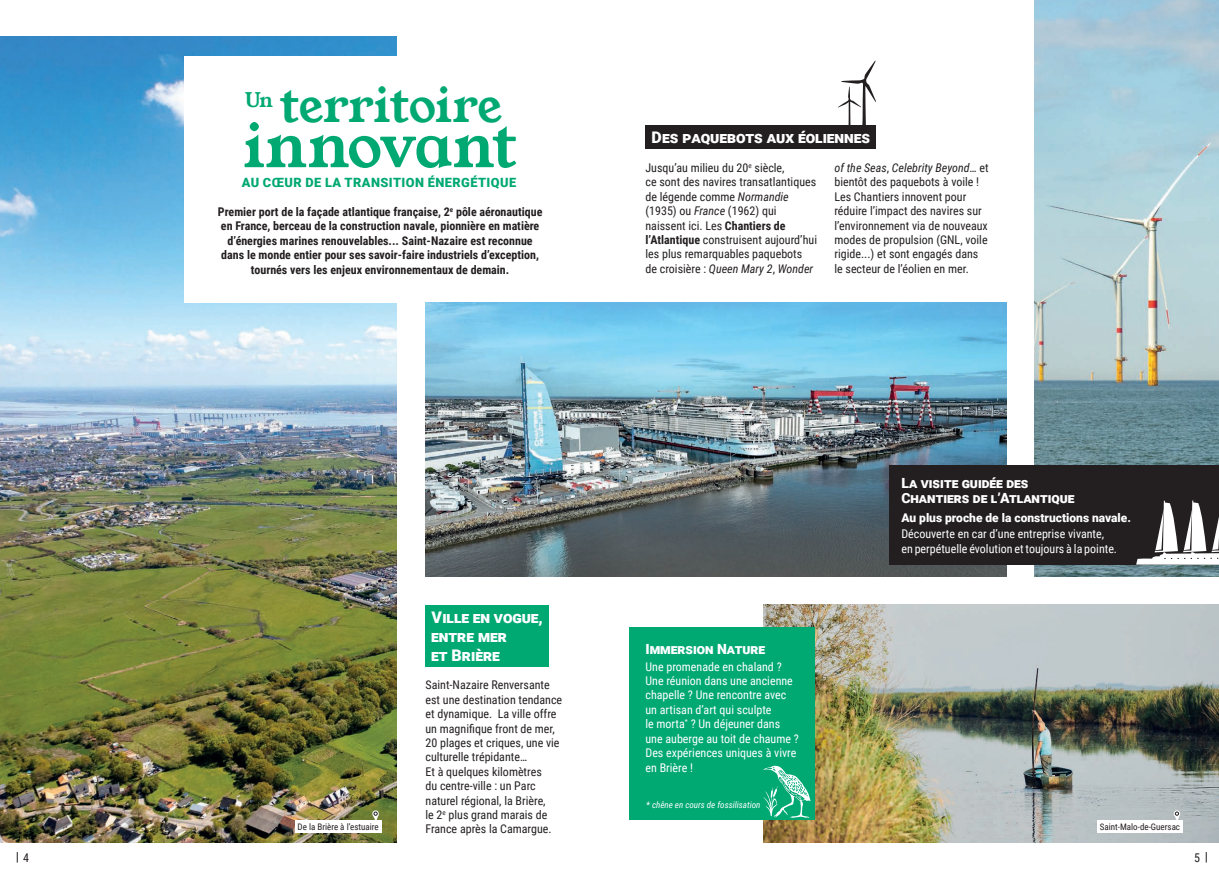
<style>
.page{position:relative;width:1219px;height:879px;background:#fff}
.page>*{position:absolute;margin:0;border:0;box-sizing:border-box;transform-origin:0 0}
.t1{font:61px "Young Serif";letter-spacing:-.03em;color:#00a872}
.t2{font:47.8px "Young Serif";letter-spacing:-.01em;color:#00a872}
.t3{font:19.9px "Young Serif";color:#00a872}
.t4{font:900 16px/19.2px "Roboto";color:#fff}
.t5{font:900 14px/15px "Roboto";color:#fff}
.t6{font:900 12.8px "Roboto";letter-spacing:.035em;color:#00a872}
.t7{font:12px/14.4px "Roboto Condensed";color:#231f20}
.t8{font:700 12px/14.4px "Roboto Condensed";color:#231f20;text-align:center}
.t9{font:12px/14.4px "Roboto Condensed";color:#fff}
.t10{font:900 12px "Roboto";color:#fff}
.t11{font:9px "Roboto Condensed";color:#231f20}
.t12{font:italic 9px "Roboto Condensed";color:#fff}
.s1{font-style:italic}
.s2{font-weight:700}
</style>
<div class="page">
<img style="left:0;top:36px;width:397px;height:807px">
<div style="left:184px;top:56px;width:380px;height:246px;background:#fff"></div>
<div style="left:426px;top:605px;width:123px;height:62px;background:#00a872"></div>
<div style="left:295px;top:820px;width:87px;height:12px;background:#fff"></div>
<svg style="left:372px;top:811px;width:7px;height:9px"></svg>
<img style="left:425px;top:302px;width:581px;height:274px">
<img style="left:1035px;top:0;width:184px;height:576px">
<img style="left:763px;top:605px;width:456px;height:238px">
<div style="left:629px;top:627px;width:186px;height:193px;background:#00a872"></div>
<div style="left:645px;top:126px;width:231px;height:23px;background:#231f20"></div>
<div style="left:889px;top:465px;width:330px;height:100px;background:#231f20"></div>
<svg style="left:763px;top:765px;width:48px;height:53px"></svg>
<svg style="left:838px;top:60px;width:38px;height:66px"></svg>
<div style="left:1097px;top:820px;width:86px;height:12px;background:#fff"></div>
<svg style="left:1174px;top:811px;width:6px;height:9px"></svg>
<svg style="left:1136px;top:500px;width:83px;height:65px"></svg>
<h3 class="t3" style="left:245px;top:89px;width:30px">Un</h3>
<h2 class="t2" style="left:279px;top:77px;width:224px">territoire</h2>
<h1 class="t1" style="left:244px;top:110px;width:275px">innovant</h1>
<p class="t6" style="left:242px;top:174px;width:276px">AU CŒUR DE LA TRANSITION ÉNERGÉTIQUE</p>
<p class="t8" style="left:218px;top:204px;width:326px">Premier port de la façade atlantique française, 2<sup>e</sup> pôle aéronautique en France, berceau de la construction navale, pionnière en matière d’énergies marines renouvelables... Saint-Nazaire est reconnue dans le monde entier pour ses savoir-faire industriels d’exception, tournés vers les enjeux environnementaux de demain.</p>
<p class="t11" style="left:298px;top:820px;width:83px">De la Brière à l’estuaire</p>
<h3 class="t4" style="left:431px;top:607px;width:113px">Ville en vogue, entre mer<br>et Brière</h3>
<p class="t7" style="left:425px;top:677px;width:138px">Saint-Nazaire Renversante est une destination tendance et dynamique. La ville offre un magnifique front de mer,<br>20 plages et criques, une vie culturelle trépidante…<br>Et à quelques kilomètres<br>du centre-ville : un Parc naturel régional, la Brière,<br>le 2<sup>e</sup> plus grand marais de<br>France après la Camargue.</p>
<h3 class="t4" style="left:651px;top:127px;width:220px">Des paquebots aux éoliennes</h3>
<p class="t7" style="left:645px;top:160px;width:173px">Jusqu’au milieu du 20<sup>e</sup> siècle,<br>ce sont des navires transatlantiques de légende comme <span class="s1">Normandie </span>(1935) ou <span class="s1">France</span> (1962) qui naissent ici. Les <span class="s2">Chantiers de l’Atlantique</span> construisent aujourd’hui les plus remarquables paquebots<br>de croisière : <span class="s1">Queen Mary 2</span>, <span class="s1">Wonder</span></p>
<p class="t7" style="left:834px;top:160px;width:156px"><span class="s1">of the Seas</span>, <span class="s1">Celebrity Beyond</span>… et bientôt des paquebots à voile !<br>Les Chantiers innovent pour réduire l’impact des navires sur l’environnement via de nouveaux modes de propulsion (GNL, voile rigide...) et sont engagés dans le secteur de l’éolien en mer.</p>
<p class="t5" style="left:901px;top:475px;width:175px">La visite guidée des<br>Chantiers de l’Atlantique</p>
<p class="t5" style="left:645px;top:641px;width:121px">Immersion Nature</p>
<p class="t9" style="left:645px;top:659px;width:155px">Une promenade en chaland ?<br>Une réunion dans une ancienne chapelle ? Une rencontre avec un artisan d’art qui sculpte<br>le morta<sup>*</sup> ? Un déjeuner dans une auberge au toit de chaume ?<br>Des expériences uniques à vivre en Brière !</p>
<p class="t12" style="left:646px;top:798px;width:116px">* chêne en cours de fossilisation</p>
<p class="t10" style="left:901px;top:509px;width:231px">Au plus proche de la constructions navale.</p>
<p class="t9" style="left:901px;top:526px;width:217px">Découverte en car d’une entreprise vivante, en perpétuelle évolution et toujours à la pointe.</p>
<p class="t11" style="left:1100px;top:820px;width:82px">Saint-Malo-de-Guersac</p>
<p class="t7" style="left:23px;top:850px;width:7px">4</p>
<p class="t7" style="left:1194px;top:850px;width:7px">5</p>
</div>
